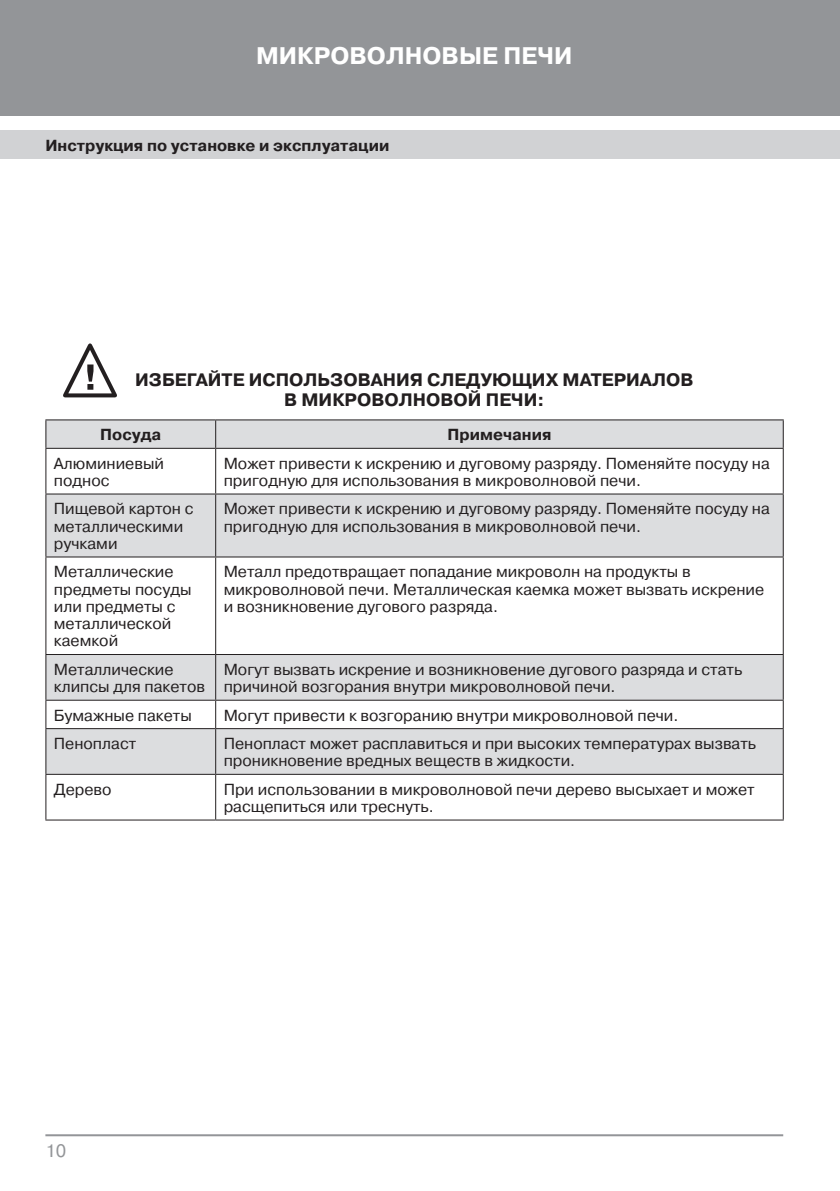
<style>
.page{position:relative;width:840px;height:1191px;background:#fff}
.page>*{position:absolute;margin:0;border:0;box-sizing:border-box;transform-origin:0 0}
.t1{font:700 24px "Pragmatica C";color:#fff}
.t2{font:700 18px/19.4px "Pragmatica C";color:#231f20;text-align:center}
.t3{font:18px "Pragmatica C";color:#939598}
.t4{font:16px/17.2px "Pragmatica C";color:#231f20}
.t5{font:700 16px "Pragmatica C";color:#231f20}
</style>
<div class="page">
<div style="left:0;top:0;width:839px;height:116px;background:#939598"></div>
<div style="left:0;top:130px;width:839px;height:29px;background:#d1d2d4"></div>
<hr style="left:45px;top:1134px;width:737px;height:2px;background:#939598">
<svg style="left:46px;top:420px;width:736px;height:354px;fill:#dcdddf"></svg>
<hr style="left:45px;top:419px;width:170px;height:1px;background:#231f20">
<svg style="left:45px;top:420px;width:1px;height:28px"></svg>
<hr style="left:215px;top:419px;width:568px;height:1px;background:#231f20">
<svg style="left:215px;top:420px;width:1px;height:28px"></svg>
<svg style="left:782px;top:420px;width:1px;height:28px"></svg>
<hr style="left:45px;top:448px;width:170px;height:1px;background:#231f20">
<hr style="left:45px;top:449px;width:1px;height:44px;background:#231f20">
<hr style="left:215px;top:448px;width:568px;height:1px;background:#231f20">
<hr style="left:215px;top:449px;width:1px;height:44px;background:#231f20">
<hr style="left:782px;top:449px;width:1px;height:44px;background:#231f20">
<hr style="left:45px;top:493px;width:170px;height:1px;background:#231f20">
<hr style="left:45px;top:494px;width:1px;height:62px;background:#231f20">
<hr style="left:215px;top:493px;width:568px;height:1px;background:#231f20">
<hr style="left:215px;top:494px;width:1px;height:62px;background:#231f20">
<hr style="left:782px;top:494px;width:1px;height:62px;background:#231f20">
<hr style="left:45px;top:556px;width:170px;height:1px;background:#231f20">
<hr style="left:45px;top:557px;width:1px;height:97px;background:#231f20">
<hr style="left:215px;top:556px;width:568px;height:1px;background:#231f20">
<hr style="left:215px;top:557px;width:1px;height:97px;background:#231f20">
<hr style="left:782px;top:557px;width:1px;height:97px;background:#231f20">
<hr style="left:45px;top:654px;width:170px;height:1px;background:#231f20">
<hr style="left:45px;top:655px;width:1px;height:44px;background:#231f20">
<hr style="left:215px;top:654px;width:568px;height:1px;background:#231f20">
<hr style="left:215px;top:655px;width:1px;height:44px;background:#231f20">
<hr style="left:782px;top:655px;width:1px;height:44px;background:#231f20">
<hr style="left:45px;top:699px;width:170px;height:1px;background:#231f20">
<svg style="left:45px;top:700px;width:1px;height:28px"></svg>
<hr style="left:215px;top:699px;width:568px;height:1px;background:#231f20">
<svg style="left:215px;top:700px;width:1px;height:28px"></svg>
<svg style="left:782px;top:700px;width:1px;height:28px"></svg>
<hr style="left:45px;top:728px;width:170px;height:1px;background:#231f20">
<hr style="left:45px;top:729px;width:1px;height:45px;background:#231f20">
<hr style="left:215px;top:728px;width:568px;height:1px;background:#231f20">
<hr style="left:215px;top:729px;width:1px;height:45px;background:#231f20">
<hr style="left:782px;top:729px;width:1px;height:45px;background:#231f20">
<hr style="left:45px;top:774px;width:170px;height:1px;background:#231f20">
<hr style="left:45px;top:775px;width:1px;height:44px;background:#231f20">
<hr style="left:215px;top:774px;width:568px;height:1px;background:#231f20">
<hr style="left:215px;top:775px;width:1px;height:44px;background:#231f20">
<hr style="left:782px;top:775px;width:1px;height:44px;background:#231f20">
<hr style="left:45px;top:819px;width:170px;height:1px;background:#231f20">
<hr style="left:215px;top:819px;width:568px;height:1px;background:#231f20">
<svg style="left:63px;top:343px;width:54px;height:55px"></svg>
<h1 class="t1" style="left:256px;top:42px;width:318px">МИКРОВОЛНОВЫЕ ПЕЧИ</h1>
<p class="t5" style="left:45px;top:136px;width:345px">Инструкция по установке и эксплуатации</p>
<p class="t2" style="left:135px;top:370px;width:559px">ИЗБЕГАЙТЕ ИСПОЛЬЗОВАНИЯ СЛЕДУЮЩИХ МАТЕРИАЛОВ<br>В МИКРОВОЛНОВОЙ ПЕЧИ:</p>
<p class="t5" style="left:100px;top:426px;width:63px">Посуда</p>
<p class="t5" style="left:447px;top:426px;width:105px">Примечания</p>
<p class="t4" style="left:54px;top:455px;width:111px">Алюминиевый поднос</p>
<p class="t4" style="left:223px;top:455px;width:547px">Может привести к искрению и дуговому разряду. Поменяйте посуду на пригодную для использования в микроволновой печи.</p>
<p class="t4" style="left:54px;top:500px;width:141px">Пищевой картон с металлическими ручками</p>
<p class="t4" style="left:223px;top:500px;width:547px">Может привести к искрению и дуговому разряду. Поменяйте посуду на пригодную для использования в микроволновой печи.</p>
<p class="t4" style="left:54px;top:563px;width:139px">Металлические предметы посуды или предметы с металлической каемкой</p>
<p class="t4" style="left:223px;top:563px;width:541px">Металл предотвращает попадание микроволн на продукты в микроволновой печи. Металлическая каемка может вызвать искрение и возникновение дугового разряда.</p>
<p class="t4" style="left:54px;top:661px;width:152px">Металлические клипсы для пакетов</p>
<p class="t4" style="left:223px;top:661px;width:520px">Могут вызвать искрение и возникновение дугового разряда и стать причиной возгорания внутри микроволновой печи.</p>
<p class="t4" style="left:54px;top:706px;width:139px">Бумажные пакеты</p>
<p class="t4" style="left:223px;top:706px;width:456px">Могут привести к возгоранию внутри микроволновой печи.</p>
<p class="t4" style="left:54px;top:735px;width:84px">Пенопласт</p>
<p class="t4" style="left:223px;top:735px;width:533px">Пенопласт может расплавиться и при высоких температурах вызвать проникновение вредных веществ в жидкости.</p>
<p class="t4" style="left:54px;top:780px;width:59px">Дерево</p>
<p class="t4" style="left:223px;top:780px;width:532px">При использовании в микроволновой печи дерево высыхает и может расщепиться или треснуть.</p>
<p class="t3" style="left:45px;top:1140px;width:22px">10</p>
</div>
